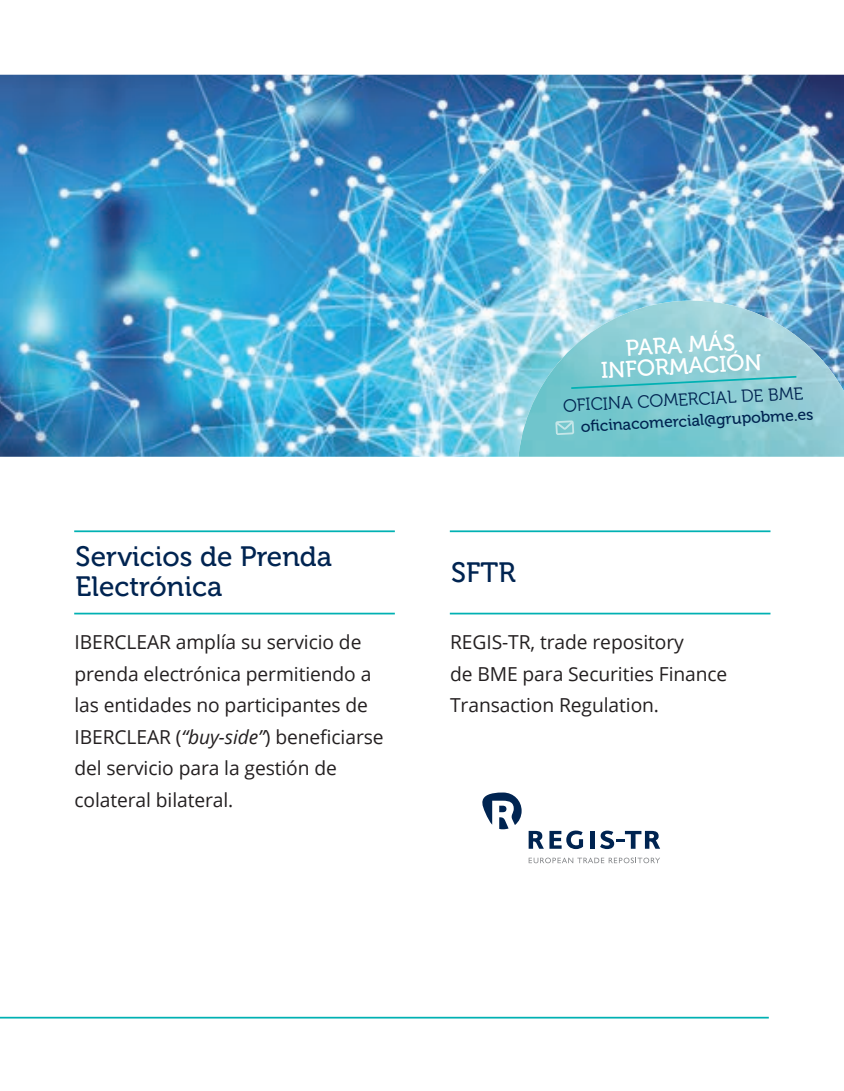
<style>
.page{position:relative;width:844px;height:1091px;background:#fff}
.page>*{position:absolute;margin:0;border:0;box-sizing:border-box;transform-origin:0 0}
.t1{font:28px/29.8px "Museo 500";color:#002451}
.t2{font:22.75px/21px "Museo 500";color:#fff;text-align:center}
.t3{font:19.25px/31.5px "Open Sans";letter-spacing:-.005em;color:#231f20}
.t4{font:17.5px "Museo 300";color:#002451}
.t5{font:15.75px "Museo 500";color:#002451}
.s1{font-style:italic}
</style>
<div class="page">
<img style="left:0;top:75px;width:844px;height:382px">
<img style="left:518px;top:301px;width:326px;height:156px">
<hr style="left:74px;top:530px;width:321px;height:2px;background:#00b1b3">
<hr style="left:74px;top:612px;width:321px;height:2px;background:#00b1b3">
<hr style="left:450px;top:530px;width:320px;height:2px;background:#00b1b3">
<hr style="left:450px;top:612px;width:320px;height:2px;background:#00b1b3">
<svg style="left:529px;top:830px;width:54px;height:19px"></svg>
<hr style="left:590px;top:831px;width:4px;height:17px;background:#002451">
<svg style="left:482px;top:792px;width:40px;height:37px"></svg>
<svg style="left:529px;top:857px;width:131px;height:6px"></svg>
<svg style="left:600px;top:830px;width:60px;height:19px"></svg>
<svg style="left:555px;top:420px;width:19px;height:15px"></svg>
<svg style="left:569px;top:375px;width:229px;height:15px;background:#79c9cf"></svg>
<hr style="left:0;top:1016px;width:769px;height:2px;background:#00b1b3">
<h1 class="t1" style="left:76px;top:542px;width:258px">Servicios de Prenda<br>Electrónica</h1>
<p class="t3" style="left:74px;top:626px;width:311px">IBERCLEAR amplía su servicio de prenda electrónica permitiendo a las entidades no participantes de<br>IBERCLEAR (<span class="s1">“buy-side”</span>) beneficiarse del servicio para la gestión de colateral bilateral.</p>
<p class="t2" style="left:599px;top:339px;width:163px;rotate:-3deg">PA RA MÁS<br>INFORMACIÓN</p>
<p class="t4" style="left:562px;top:396px;width:242px;rotate:-3deg">OFICINA COMERCIAL DE BME</p>
<p class="t5" style="left:580px;top:418px;width:234px;rotate:-3deg">ofi cinacom ercial@ grupobm e.es</p>
<h1 class="t1" style="left:451px;top:558px;width:66px">SFTR</h1>
<p class="t3" style="left:450px;top:626px;width:279px">REGIS-TR, trade repository<br>de BME para Securities Finance<br>Transaction Regulation.</p>
</div>
